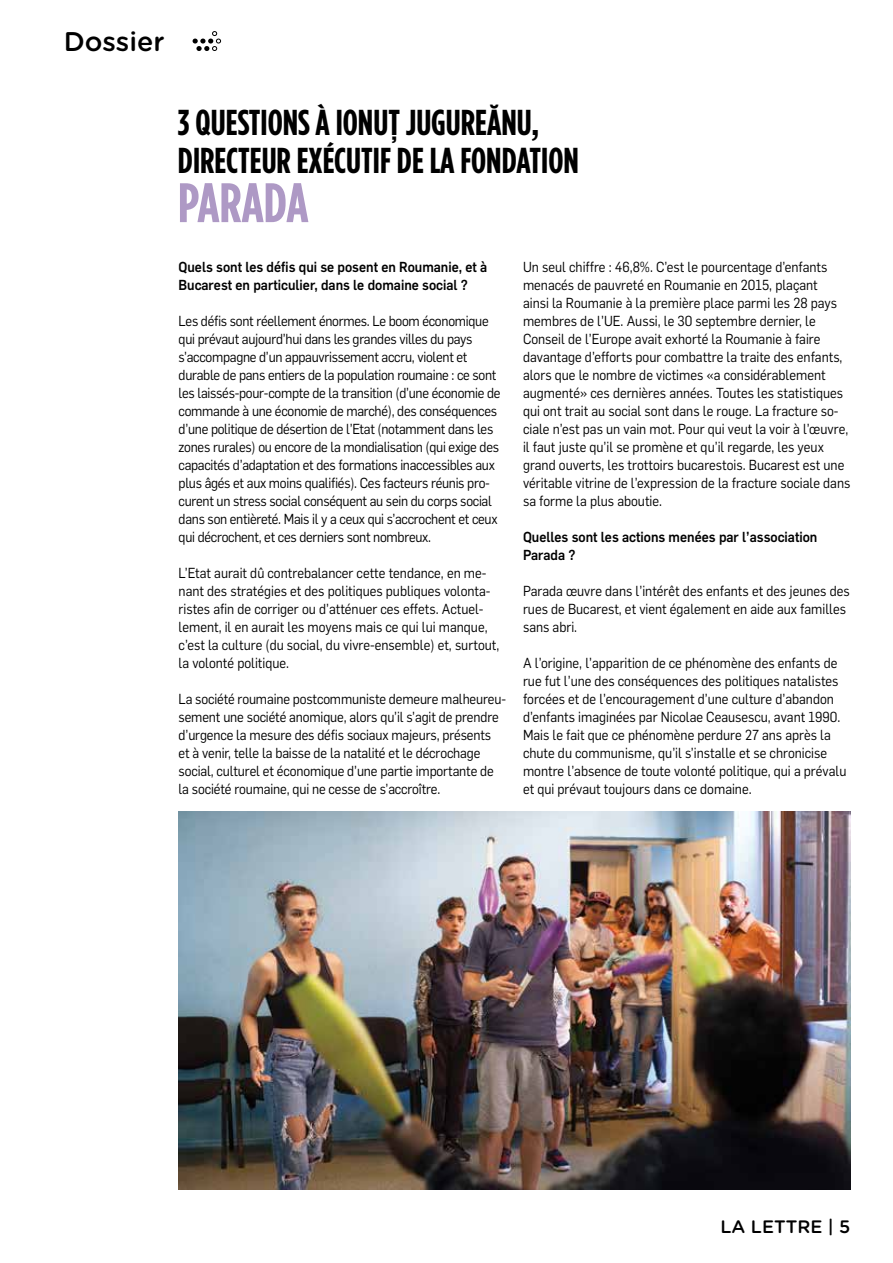
<style>
.page{position:relative;width:893px;height:1263px;background:#fff}
.page>*{position:absolute;margin:0;border:0;box-sizing:border-box;transform-origin:0 0}
.t1{font:700 55.5px "Gotham Condensed";color:#ae99c5}
.t2{font:700 36px/37.5px "Gotham Condensed";color:#000}
.t3{font:500 27px "Gotham Rounded";color:#000}
.t4{font:500 18px "Gotham Rounded";color:#000}
.t5{font:14.25px/18px "XMH Flama";color:#000;scale:.92 1}
.t6{font:14.25px/18px "XMH Flama";letter-spacing:-.02em;color:#000;scale:.92 1}
.t7{font:500 14.25px/18px "XMH Flama";color:#000;scale:.92 1}
</style>
<div class="page">
<img style="left:179px;top:812px;width:671px;height:378px">
<svg style="left:193px;top:31px;width:28px;height:20px"></svg>
<h3 class="t3" style="left:64px;top:22px;width:102px">Dossier</h3>
<h2 class="t2" style="left:178px;top:104px;width:402px">3 QUESTIONS À IONUŢ JUGUREĂNU,<br>DIRECTEUR EXÉCUTIF DE LA FONDATION</h2>
<h1 class="t1" style="left:178px;top:170px;width:132px">PARADA</h1>
<p class="t7" style="left:179px;top:257px;width:337px">Quels sont les défis qui se posent en Roumanie, et à<br>Bucarest en particulier, dans le domaine social ?</p>
<p class="t6" style="left:179px;top:311px;width:351px">Les défis sont réellement énormes. Le boom économique qui prévaut aujourd’hui dans les grandes villes du pays s’accompagne d’un appauvrissement accru, violent et durable de pans entiers de la population roumaine : ce sont les laissés-pour-compte de la transition (d’une économie de commande à une économie de marché), des conséquences d’une politique de désertion de l’Etat (notamment dans les zones rurales) ou encore de la mondialisation (qui exige des capacités d’adaptation et des formations inaccessibles aux plus âgés et aux moins qualifiés). Ces facteurs réunis pro&shy;curent un stress social conséquent au sein du corps social dans son entièreté. Mais il y a ceux qui s’accrochent et ceux qui décrochent, et ces derniers sont nombreux.</p>
<p class="t5" style="left:179px;top:563px;width:350px">L’Etat aurait dû contrebalancer cette tendance, en me&shy;nant des stratégies et des politiques publiques volonta&shy;ristes afin de corriger ou d’atténuer ces effets. Actuel&shy;lement, il en aurait les moyens mais ce qui lui manque, c’est la culture (du social, du vivre-ensemble) et, surtout, la volonté politique.</p>
<p class="t5" style="left:179px;top:689px;width:357px">La société roumaine postcommuniste demeure malheureu&shy;sement une société anomique, alors qu’il s’agit de prendre d’urgence la mesure des défis sociaux majeurs, présents<br>et à venir, telle la baisse de la natalité et le décrochage social, culturel et économique d’une partie importante de la société roumaine, qui ne cesse de s’accroître.</p>
<p class="t5" style="left:523px;top:257px;width:357px">Un seul chiffre : 46,8%. C’est le pourcentage d’enfants menacés de pauvreté en Roumanie en 2015, plaçant<br>ainsi la Roumanie à la première place parmi les 28 pays membres de l’UE. Aussi, le 30 septembre dernier, le Conseil de l’Europe avait exhorté la Roumanie à faire davantage d’efforts pour combattre la traite des enfants, alors que le nombre de victimes «a considérablement augmenté» ces dernières années. Toutes les statistiques qui ont trait au social sont dans le rouge. La fracture so&shy;ciale n’est pas un vain mot. Pour qui veut la voir à l’œuvre, il faut juste qu’il se promène et qu’il regarde, les yeux grand ouverts, les trottoirs bucarestois. Bucarest est une véritable vitrine de l’expression de la fracture sociale dans sa forme la plus aboutie.</p>
<p class="t7" style="left:523px;top:527px;width:321px">Quelles sont les actions menées par l’association<br>Parada ?</p>
<p class="t5" style="left:523px;top:581px;width:357px">Parada œuvre dans l’intérêt des enfants et des jeunes des rues de Bucarest, et vient également en aide aux familles sans abri.</p>
<p class="t5" style="left:523px;top:653px;width:353px">A l’origine, l’apparition de ce phénomène des enfants de rue fut l’une des conséquences des politiques natalistes forcées et de l’encouragement d’une culture d’abandon d’enfants imaginées par Nicolae Ceausescu, avant 1990.<br>Mais le fait que ce phénomène perdure 27 ans après la chute du communisme, qu’il s’installe et se chronicise montre l’absence de toute volonté politique, qui a prévalu et qui prévaut toujours dans ce domaine.</p>
<p class="t4" style="left:720px;top:1214px;width:55px">la Lettre</p>
<p class="t4" style="left:828px;top:1214px;width:24px">| 5</p>
</div>
